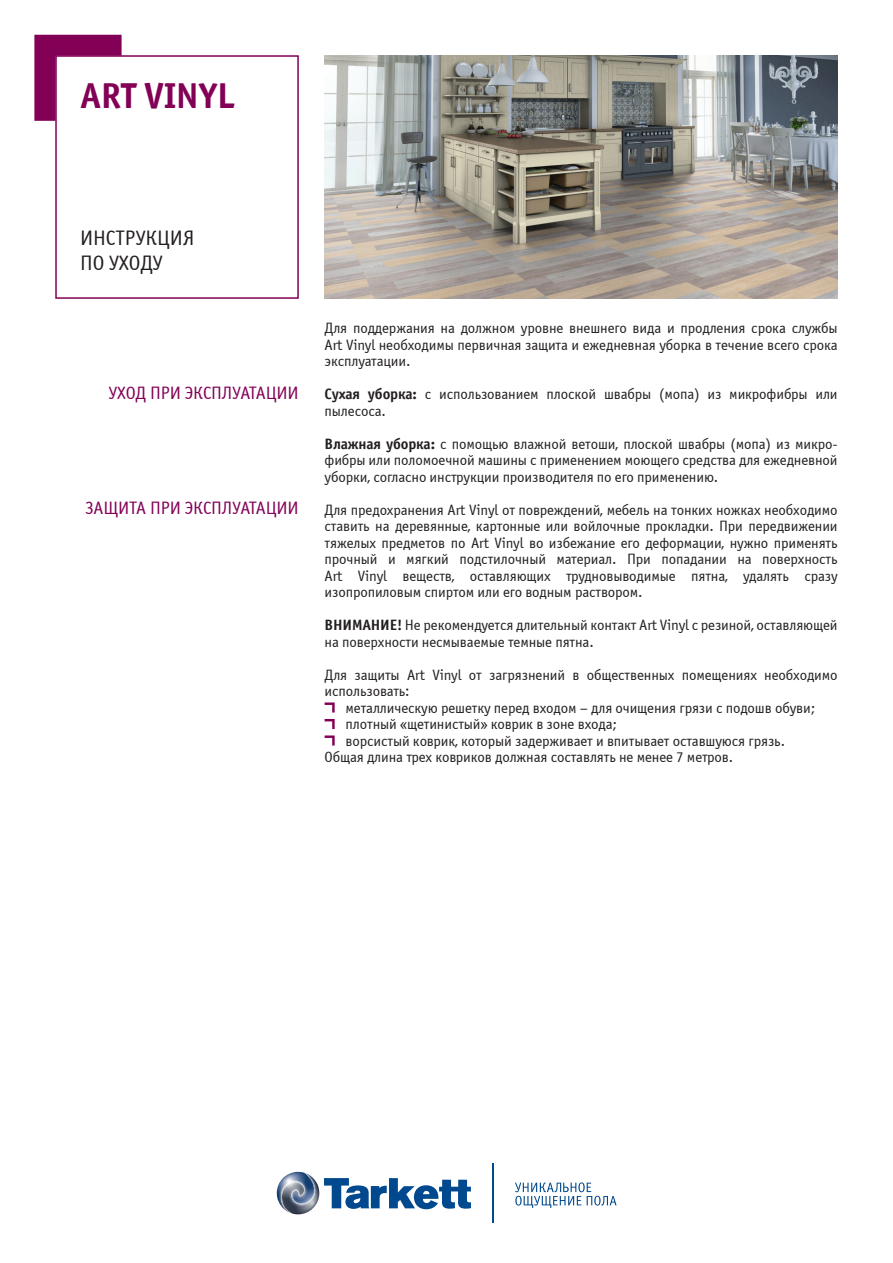
<style>
.page{position:relative;width:893px;height:1263px;background:#fff}
.page>*{position:absolute;margin:0;border:0;box-sizing:border-box;transform-origin:0 0}
.t1{font:700 36px "Officina Sans C";letter-spacing:-.01em;color:#820055}
.t2{font:21px/25.2px "Officina Sans C";letter-spacing:-.01em;color:#231f20}
.t3{font:18px "Officina Sans C";letter-spacing:-.01em;color:#820055}
.t4{font:15px/16.5px "Officina Sans C";letter-spacing:-.01em;color:#231f20;text-align:justify}
.s1{font-weight:700}
</style>
<div class="page">
<svg style="left:325px;top:702px;width:10px;height:10px"></svg>
<svg style="left:325px;top:719px;width:10px;height:10px"></svg>
<svg style="left:325px;top:735px;width:10px;height:10px"></svg>
<svg style="left:324px;top:1178px;width:147px;height:31px"></svg>
<hr style="left:492px;top:1163px;width:1px;height:59px;background:#01498e">
<svg style="left:515px;top:1182px;width:102px;height:26px"></svg>
<img style="left:277px;top:1172px;width:42px;height:34px">
<img style="left:281px;top:1173px;width:34px;height:41px">
<svg style="left:34px;top:35px;width:88px;height:86px"></svg>
<div style="left:55px;top:55px;width:244px;height:244px;border:2px solid #820055"></div>
<img style="left:325px;top:55px;width:513px;height:244px">
<h1 class="t1" style="left:80px;top:76px;width:156px">ART VINYL</h1>
<h2 class="t2" style="left:80px;top:226px;width:116px">Ин струкция по уходу</h2>
<p class="t3" style="left:108px;top:383px;width:192px">Уход при эксплуатации</p>
<p class="t3" style="left:86px;top:498px;width:215px">Защита при эксплуатации</p>
<p class="t4" style="left:325px;top:320px;width:515px">Для поддержания на должном уровне внешнего вида и продления срока службы Art Vinyl необходимы первичная защита и ежедневная уборка в течение всего срока эксплуатации.</p>
<p class="t4" style="left:325px;top:386px;width:515px"><span class="s1">CУХАЯ УБОРКА:</span> с использованием плоской швабры (мопа) из микрофибры или пылесоса.</p>
<p class="t4" style="left:325px;top:435px;width:515px"><span class="s1">ВЛАЖНАЯ УБОРКА:</span> с помощью влажной ветоши, плоской швабры (мопа) из микро&shy;фибры или поломоечной машины с применением моющего средства для ежедневной уборки, согласно инструкции производителя по его применению.</p>
<p class="t4" style="left:325px;top:501px;width:515px">Для предохранения Art Vinyl от повреждений, мебель на тонких ножках необходимо ставить на деревянные, картонные или войлочные прокладки. При передвижении тяжелых предметов по Art Vinyl во избежание его деформации, нужно применять прочный и мягкий подстилочный материал. При попадании на поверхность Art Vinyl веществ, оставляющих трудновыводимые пятна, удалять сразу изопропиловым спиртом или его водным раствором.</p>
<p class="t4" style="left:325px;top:617px;width:515px"><span class="s1">ВНИМАНИЕ!</span> Не рекомендуется длительный контакт Art Vinyl с резиной, оставляющей на поверхности несмываемые темные пятна.</p>
<p class="t4" style="left:325px;top:666px;width:515px">Для защиты Art Vinyl от загрязнений в общественных помещениях необходимо использовать:</p>
<p class="t4" style="left:346px;top:699px;width:471px">металлическую решетку перед входом – для очищения грязи с подошв обуви;</p>
<p class="t4" style="left:346px;top:716px;width:273px">плотный «щетинистый» коврик в зоне входа;</p>
<p class="t4" style="left:346px;top:732px;width:441px">ворсистый коврик, который задерживает и впитывает оставшуюся грязь.</p>
<p class="t4" style="left:325px;top:749px;width:410px">Общая длина трех ковриков должная составлять не менее 7 метров.</p>
</div>
